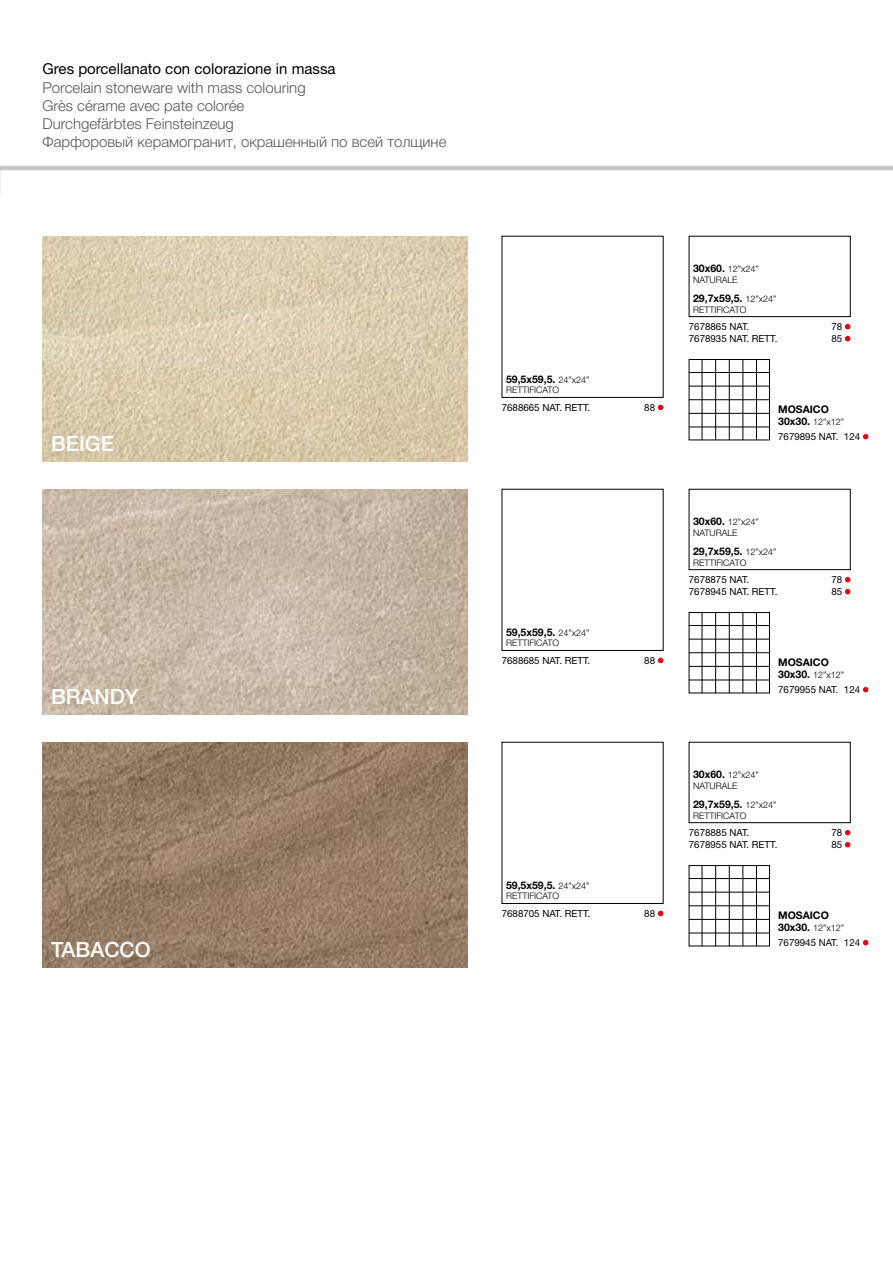
<style>
.page{position:relative;width:893px;height:1263px;background:#fff}
.page>*{position:absolute;margin:0;border:0;box-sizing:border-box;transform-origin:0 0}
.t1{font:500 21px "Helvetica Neue LT Std";color:#fff}
.t2{font:300 15px/18px "Helvetica Neue LT Std";color:#575756}
.t3{font:300 15px "Helvetica Neue LTCYR";color:#575756}
.t4{font:15px "Helvetica Neue LT Std";color:#000}
.t5{font:700 10.5px "Helvetica Neue LT Std";color:#000}
.t6{font:9.75px "Helvetica Neue LT Std";color:#000}
.t7{font:300 9px/10.8px "Helvetica Neue LT Std";color:#000}
.s1{font-weight:300;font-size:9px}
.s2{font-weight:700;font-size:10.5px}
</style>
<div class="page">
<hr style="left:0;top:166px;width:893px;height:4px;background:#c6c6c6">
<img style="left:43px;top:236px;width:425px;height:225px">
<img style="left:43px;top:489px;width:425px;height:225px">
<img style="left:43px;top:742px;width:425px;height:225px">
<svg style="left:658px;top:405px;width:5px;height:5px"></svg>
<div style="left:689px;top:489px;width:161px;height:81px;border:1px solid #000"></div>
<svg style="left:845px;top:577px;width:5px;height:5px"></svg>
<svg style="left:845px;top:589px;width:5px;height:5px"></svg>
<div style="left:689px;top:742px;width:161px;height:81px;border:1px solid #000"></div>
<svg style="left:845px;top:830px;width:5px;height:5px"></svg>
<svg style="left:845px;top:842px;width:5px;height:5px"></svg>
<div style="left:689px;top:236px;width:161px;height:81px;border:1px solid #000"></div>
<svg style="left:845px;top:324px;width:5px;height:5px"></svg>
<svg style="left:845px;top:336px;width:5px;height:5px"></svg>
<svg style="left:658px;top:658px;width:5px;height:5px"></svg>
<svg style="left:658px;top:911px;width:5px;height:5px"></svg>
<svg style="left:863px;top:434px;width:5px;height:5px"></svg>
<div style="left:689px;top:359px;width:81px;height:81px;border:1px solid #000"></div>
<hr style="left:702px;top:359px;width:1px;height:81px;background:#000">
<hr style="left:715px;top:359px;width:1px;height:81px;background:#000">
<hr style="left:729px;top:359px;width:1px;height:81px;background:#000">
<hr style="left:743px;top:359px;width:1px;height:81px;background:#000">
<hr style="left:756px;top:359px;width:1px;height:81px;background:#000">
<hr style="left:689px;top:372px;width:81px;height:1px;background:#000">
<hr style="left:689px;top:386px;width:81px;height:1px;background:#000">
<hr style="left:689px;top:399px;width:81px;height:1px;background:#000">
<hr style="left:689px;top:413px;width:81px;height:1px;background:#000">
<hr style="left:689px;top:427px;width:81px;height:1px;background:#000">
<svg style="left:863px;top:687px;width:5px;height:5px"></svg>
<div style="left:689px;top:612px;width:81px;height:81px;border:1px solid #000"></div>
<hr style="left:702px;top:612px;width:1px;height:81px;background:#000">
<hr style="left:715px;top:612px;width:1px;height:81px;background:#000">
<hr style="left:729px;top:612px;width:1px;height:81px;background:#000">
<hr style="left:743px;top:612px;width:1px;height:81px;background:#000">
<hr style="left:756px;top:612px;width:1px;height:81px;background:#000">
<hr style="left:689px;top:625px;width:81px;height:1px;background:#000">
<hr style="left:689px;top:639px;width:81px;height:1px;background:#000">
<hr style="left:689px;top:652px;width:81px;height:1px;background:#000">
<hr style="left:689px;top:666px;width:81px;height:1px;background:#000">
<hr style="left:689px;top:680px;width:81px;height:1px;background:#000">
<svg style="left:863px;top:940px;width:5px;height:5px"></svg>
<div style="left:689px;top:865px;width:81px;height:81px;border:1px solid #000"></div>
<hr style="left:702px;top:865px;width:1px;height:81px;background:#000">
<hr style="left:715px;top:865px;width:1px;height:81px;background:#000">
<hr style="left:729px;top:865px;width:1px;height:81px;background:#000">
<hr style="left:743px;top:865px;width:1px;height:81px;background:#000">
<hr style="left:756px;top:865px;width:1px;height:81px;background:#000">
<hr style="left:689px;top:878px;width:81px;height:1px;background:#000">
<hr style="left:689px;top:892px;width:81px;height:1px;background:#000">
<hr style="left:689px;top:905px;width:81px;height:1px;background:#000">
<hr style="left:689px;top:919px;width:81px;height:1px;background:#000">
<hr style="left:689px;top:933px;width:81px;height:1px;background:#000">
<h2 class="t4" style="left:43px;top:60px;width:295px">Gres porcellanato con colorazione in massa</h2>
<h2 class="t2" style="left:43px;top:78px;width:265px">Porcelain stoneware with mass colouring<br>Grès cérame avec pate colorée<br>Durchgefärbtes Feinsteinzeug</h2>
<h2 class="t3" style="left:43px;top:133px;width:405px">Фарфоровый керамогранит, окрашенный по всей толщине</h2>
<h1 class="t1" style="left:51px;top:431px;width:65px">BEIGE</h1>
<h1 class="t1" style="left:51px;top:684px;width:89px">BRANDY</h1>
<h1 class="t1" style="left:51px;top:937px;width:101px">TABACCO</h1>
<p class="t5" style="left:506px;top:372px;width:85px">59,5x59,5. <span class="s1">24”x24”</span></p>
<p class="t7" style="left:506px;top:385px;width:55px">RETTIFICATO</p>
<p class="t6" style="left:502px;top:402px;width:90px">7688665 NAT. RETT.</p>
<p class="t6" style="left:644px;top:402px;width:12px">88</p>
<p class="t5" style="left:506px;top:625px;width:85px">59,5x59,5. <span class="s1">24”x24”</span></p>
<p class="t7" style="left:506px;top:638px;width:55px">RETTIFICATO</p>
<p class="t6" style="left:502px;top:655px;width:90px">7688685 NAT. RETT.</p>
<p class="t6" style="left:644px;top:655px;width:12px">88</p>
<p class="t5" style="left:506px;top:878px;width:85px">59,5x59,5. <span class="s1">24”x24”</span></p>
<p class="t7" style="left:506px;top:891px;width:55px">RETTIFICATO</p>
<p class="t6" style="left:502px;top:908px;width:90px">7688705 NAT. RETT.</p>
<p class="t6" style="left:644px;top:908px;width:12px">88</p>
<p class="t7" style="left:693px;top:264px;width:67px"><span class="s2">30x60.</span> 12”x24”<br>NATURALE</p>
<p class="t5" style="left:693px;top:291px;width:85px">29,7x59,5. <span class="s1">12”x24”</span></p>
<p class="t7" style="left:693px;top:304px;width:55px">RETTIFICATO</p>
<p class="t6" style="left:689px;top:321px;width:62px">7678865 NAT.</p>
<p class="t6" style="left:831px;top:321px;width:12px">78</p>
<p class="t6" style="left:689px;top:333px;width:90px">7678935 NAT. RETT.</p>
<p class="t6" style="left:831px;top:333px;width:12px">85</p>
<p class="t5" style="left:778px;top:402px;width:52px">MOSAICO</p>
<p class="t7" style="left:778px;top:416px;width:67px"><span class="s2">30x30.</span> 12”x12”</p>
<p class="t6" style="left:778px;top:431px;width:84px">7679895 NAT. 124</p>
<p class="t7" style="left:693px;top:517px;width:67px"><span class="s2">30x60.</span> 12”x24”<br>NATURALE</p>
<p class="t5" style="left:693px;top:544px;width:85px">29,7x59,5. <span class="s1">12”x24”</span></p>
<p class="t7" style="left:693px;top:557px;width:55px">RETTIFICATO</p>
<p class="t6" style="left:689px;top:574px;width:62px">7678875 NAT.</p>
<p class="t6" style="left:831px;top:574px;width:12px">78</p>
<p class="t6" style="left:689px;top:586px;width:90px">7678945 NAT. RETT.</p>
<p class="t6" style="left:831px;top:586px;width:12px">85</p>
<p class="t5" style="left:778px;top:655px;width:52px">MOSAICO</p>
<p class="t7" style="left:778px;top:669px;width:67px"><span class="s2">30x30.</span> 12”x12”</p>
<p class="t6" style="left:778px;top:684px;width:84px">7679955 NAT. 124</p>
<p class="t7" style="left:693px;top:770px;width:67px"><span class="s2">30x60.</span> 12”x24”<br>NATURALE</p>
<p class="t5" style="left:693px;top:797px;width:85px">29,7x59,5. <span class="s1">12”x24”</span></p>
<p class="t7" style="left:693px;top:810px;width:55px">RETTIFICATO</p>
<p class="t6" style="left:689px;top:827px;width:62px">7678885 NAT.</p>
<p class="t6" style="left:831px;top:827px;width:12px">78</p>
<p class="t6" style="left:689px;top:839px;width:90px">7678955 NAT. RETT.</p>
<p class="t6" style="left:831px;top:839px;width:12px">85</p>
<p class="t5" style="left:778px;top:908px;width:52px">MOSAICO</p>
<p class="t7" style="left:778px;top:922px;width:67px"><span class="s2">30x30.</span> 12”x12”</p>
<p class="t6" style="left:778px;top:937px;width:84px">7679945 NAT. 124</p>
</div>
